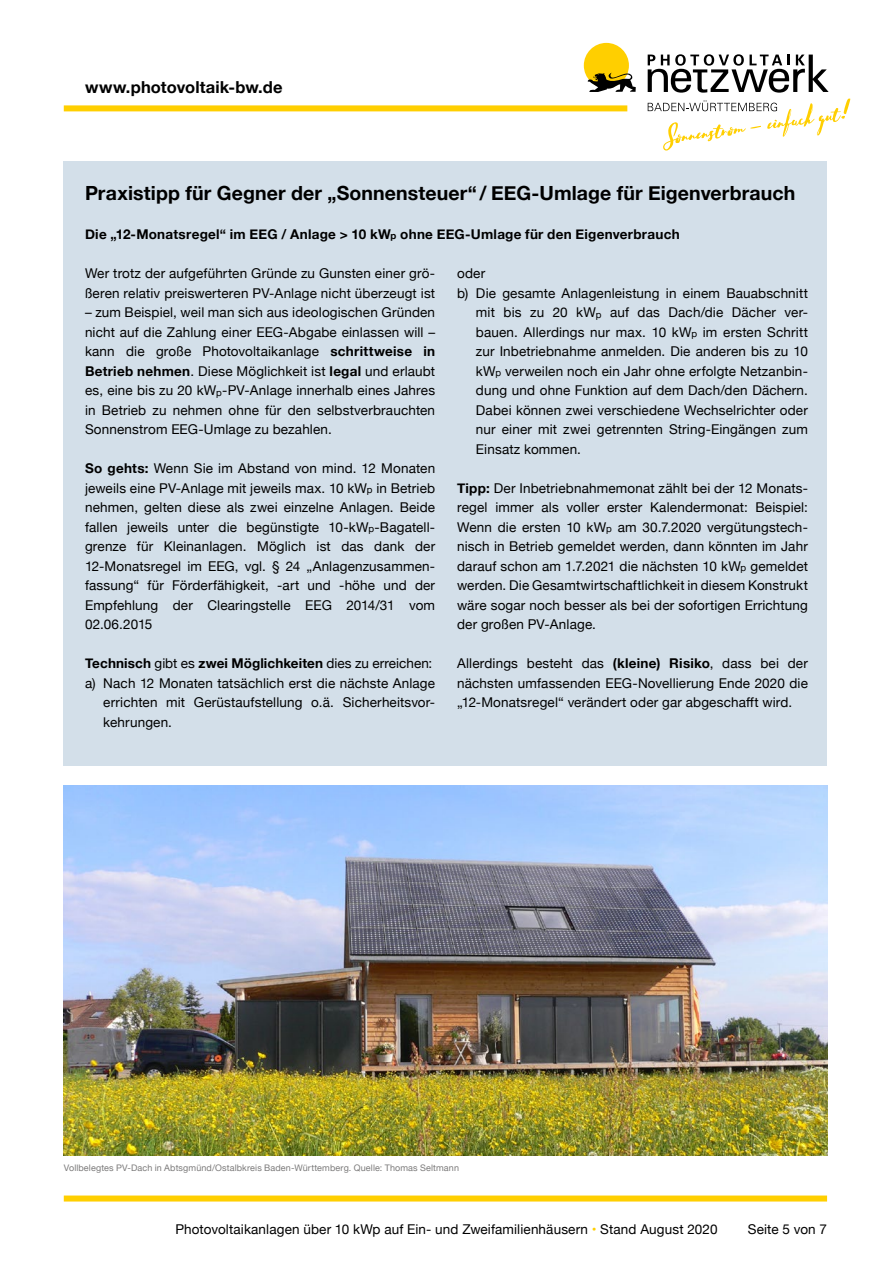
<style>
.page{position:relative;width:893px;height:1263px;background:#fff}
.page>*{position:absolute;margin:0;border:0;box-sizing:border-box;transform-origin:0 0}
.t1{font:700 19.5px "Helvetica Neue";letter-spacing:.005em;color:#000}
.t2{font:700 16.5px "Helvetica Neue";letter-spacing:.005em;color:#000}
.t3{font:13.5px/19.5px "Helvetica Neue";letter-spacing:.01em;color:#000;text-align:justify}
.t4{font:700 13.5px "Helvetica Neue";letter-spacing:.015em;color:#000}
.t5{font:9px "Helvetica Neue";letter-spacing:.015em;color:#7c7b7b}
.s1{font-size:9.6px}
.s2{font-weight:700}
.s3{font-weight:400}
.s4{color:#ffcf00}
</style>
<div class="page">
<div style="left:67px;top:1195px;width:757px;height:6px;background:#ffcf00"></div>
<div style="left:67px;top:105px;width:557px;height:6px;background:#ffcf00"></div>
<div style="left:584px;top:43px;width:45px;height:45px;background:#ffcf00;border-radius:50%"></div>
<svg style="left:588px;top:73px;width:48px;height:19px"></svg>
<svg style="left:648px;top:54px;width:181px;height:39px"></svg>
<svg style="left:648px;top:99px;width:202px;height:52px"></svg>
<div style="left:64px;top:161px;width:763px;height:605px;background:#d3dfe9"></div>
<img style="left:64px;top:785px;width:763px;height:371px">
<p class="t2" style="left:85px;top:74px;width:199px">www.photovoltaik-bw.de</p>
<h1 class="t1" style="left:85px;top:178px;width:712px">Praxistipp für Gegner der „Sonnensteuer“ / EEG-Umlage für Eigenverbrauch</h1>
<p class="t4" style="left:85px;top:224px;width:596px">Die „12-Monatsregel“ im EEG / Anlage &gt; 10 kW<span class="s1">p</span> ohne EEG-Umlage für den Eigenverbrauch</p>
<p class="t3" style="left:85px;top:265px;width:352px">Wer trotz der aufgeführten Gründe zu Gunsten einer grö&shy;ßeren relativ preiswerteren PV-Anlage nicht überzeugt ist</p>
<p class="t3" style="left:85px;top:303px;width:352px">– zum Beispiel, weil man sich aus ideologischen Gründen nicht auf die Zahlung einer EEG-Abgabe einlassen will – kann die große Photovoltaikanlage <span class="s2">schrittweise in Betrieb nehmen</span>. Diese Möglichkeit ist <span class="s2">legal</span> und erlaubt es, eine bis zu 20 kW<span class="s1">p</span>-PV-Anlage innerhalb eines Jahres in Betrieb zu nehmen ohne für den selbstverbrauchten Sonnenstrom EEG-Umlage zu bezahlen.</p>
<p class="t3" style="left:85px;top:459px;width:352px"><span class="s2">So gehts:</span> Wenn Sie im Abstand von mind. 12 Monaten jeweils eine PV-Anlage mit jeweils max. 10 kW<span class="s1">p</span> in Betrieb nehmen, gelten diese als zwei einzelne Anlagen. Beide fallen jeweils unter die begünstigte 10-kW<span class="s1">p</span>-Bagatell&shy;grenze für Kleinanlagen. Möglich ist das dank der 12-Monatsregel im EEG, vgl. § 24 „Anlagenzusammen&shy;fassung“ für Förderfähigkeit, -art und -höhe und der Empfehlung der Clearingstelle EEG 2014/31 vom 02.06.2015</p>
<p class="t4" style="left:85px;top:653px;width:349px">Technisch <span class="s3">gibt es</span> zwei Möglichkeiten <span class="s3">dies zu erreichen:</span></p>
<p class="t3" style="left:85px;top:674px;width:352px">a) Nach 12 Monaten tatsächlich erst die nächste Anlage</p>
<p class="t3" style="left:103px;top:693px;width:332px">errichten mit Gerüstaufstellung o.ä. Sicherheitsvor-</p>
<p class="t3" style="left:103px;top:713px;width:70px">kehrungen.</p>
<p class="t3" style="left:457px;top:265px;width:30px">oder</p>
<p class="t3" style="left:457px;top:284px;width:352px">b) Die gesamte Anlagenleistung in einem Bauabschnitt</p>
<p class="t3" style="left:476px;top:304px;width:333px">mit bis zu 20 kW<span class="s1">p</span> auf das Dach/die Dächer ver-</p>
<p class="t3" style="left:476px;top:323px;width:333px">bauen. Allerdings nur max. 10 kW<span class="s1">p</span> im ersten Schritt</p>
<p class="t3" style="left:476px;top:343px;width:333px">zur Inbetriebnahme anmelden. Die anderen bis zu 10</p>
<p class="t3" style="left:476px;top:362px;width:333px">kW<span class="s1">p</span> verweilen noch ein Jahr ohne erfolgte Netzanbin-</p>
<p class="t3" style="left:476px;top:382px;width:333px">dung und ohne Funktion auf dem Dach/den Dächern.</p>
<p class="t3" style="left:476px;top:401px;width:333px">Dabei können zwei verschiedene Wechselrichter oder</p>
<p class="t3" style="left:476px;top:420px;width:333px">nur einer mit zwei getrennten String-Eingängen zum</p>
<p class="t3" style="left:476px;top:440px;width:107px">Einsatz kommen.</p>
<p class="t3" style="left:457px;top:479px;width:352px"><span class="s2">Tipp:</span> Der Inbetriebnahmemonat zählt bei der 12 Monats&shy;regel immer als voller erster Kalendermonat: Beispiel:<br>Wenn die ersten 10 kW<span class="s1">p</span> am 30.7.2020 vergütungstech&shy;nisch in Betrieb gemeldet werden, dann könnten im Jahr darauf schon am 1.7.2021 die nächsten 10 kW<span class="s1">p</span> gemeldet werden. Die Gesamtwirtschaftlichkeit in diesem Konstrukt wäre sogar noch besser als bei der sofortigen Errichtung der großen PV-Anlage.</p>
<p class="t3" style="left:457px;top:654px;width:352px">Allerdings besteht das <span class="s2">(kleine) Risiko</span>, dass bei der nächsten umfassenden EEG-Novellierung Ende 2020 die „12-Monatsregel“ verändert oder gar abgeschafft wird.</p>
<p class="t5" style="left:64px;top:1161px;width:397px">Vollbelegtes PV-Dach in Abtsgmünd/Ostalbkreis Baden-Württemberg. Quelle: Thomas Seltmann</p>
<p class="t3" style="left:175px;top:1220px;width:543px">Photovoltaikanlagen über 10 kWp auf Ein- und Zweifamilienhäusern <span class="s4">•</span> Stand August 2020</p>
<p class="t3" style="left:748px;top:1220px;width:81px">Seite 5 von 7</p>
</div>
